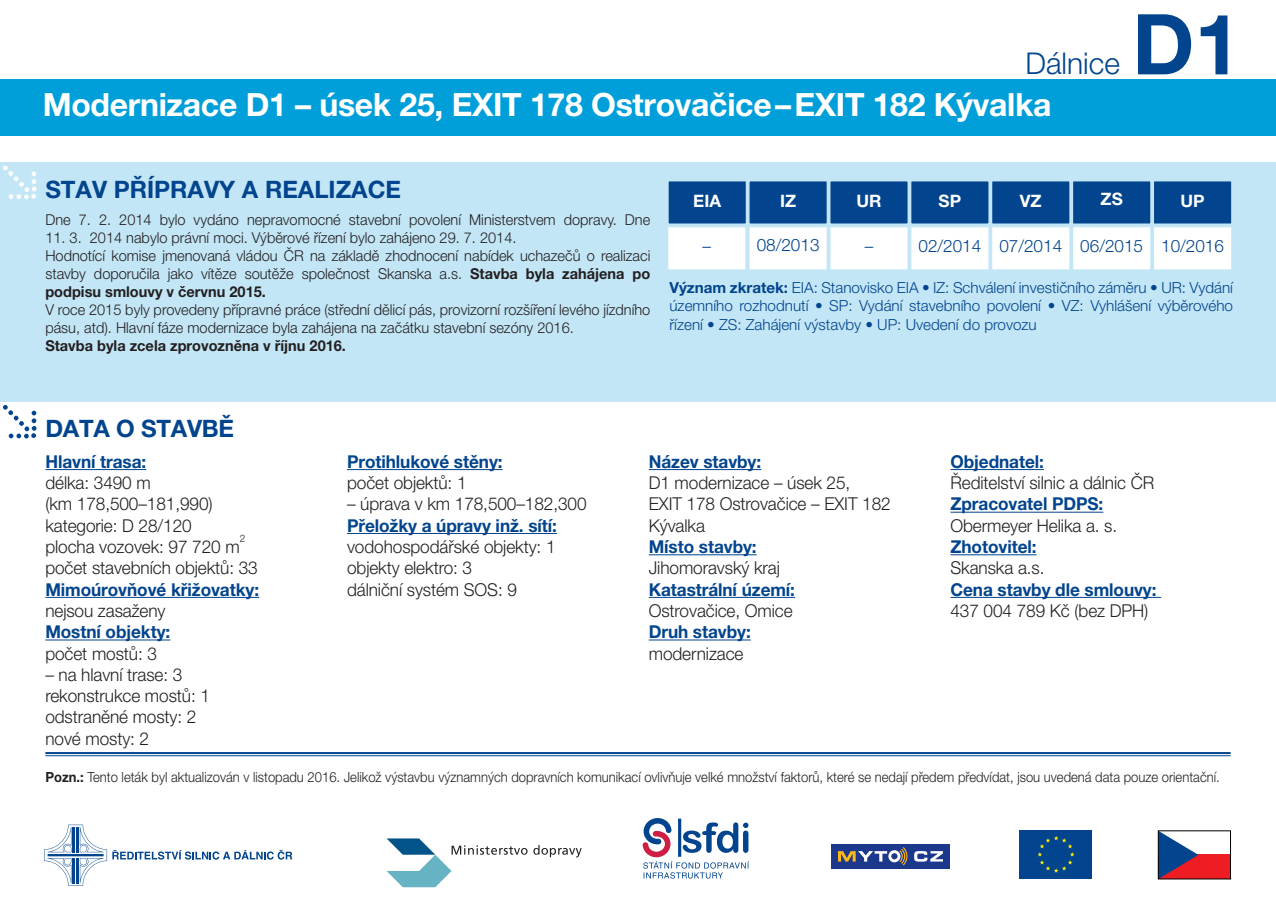
<style>
.page{position:relative;width:1276px;height:908px;background:#fff}
.page>*{position:absolute;margin:0;border:0;box-sizing:border-box;transform-origin:0 0}
.t1{font:700 84px "Helvetica Neue LT Pro";color:#02448d}
.t2{font:700 32px "Helvetica Neue LT Pro";letter-spacing:-.01em;color:#fff}
.t3{font:300 30px "Helvetica Neue LT Pro";color:#02448d}
.t4{font:700 24px "Helvetica Neue LT Pro";color:#02448d}
.t5{font:300 17.8px/21.2px "Helvetica Neue LT Pro";letter-spacing:-.005em;color:#231f20}
.t6{font:700 17.8px/21.2px "Helvetica Neue LT Pro";letter-spacing:-.005em;color:#02448d}
.t7{font:300 17.2px "Helvetica Neue LT Pro";color:#02448d}
.t8{font:700 17.2px "Helvetica Neue LT Pro";color:#fff}
.t9{font:300 15.2px/18.2px "Helvetica Neue LT Pro";color:#02448d;text-align:justify}
.t10{font:300 15px/18px "Helvetica Neue LT Pro";color:#231f20;text-align:justify}
.t11{font:700 15px "Helvetica Neue LT Pro";color:#231f20}
.t12{font:300 14px "Helvetica Neue LT Pro";color:#231f20;scale:.93 1}
.t13{font:300 10.2px "Helvetica Neue LT Pro";color:#231f20}
.s1{font-weight:700}
.s2{font-weight:700;color:#02448d}
.s3{font-weight:300;color:#231f20}
</style>
<div class="page">
<hr style="left:45px;top:469px;width:101px;height:1px;background:#02448d">
<hr style="left:45px;top:596px;width:214px;height:1px;background:#02448d">
<hr style="left:45px;top:639px;width:125px;height:1px;background:#02448d">
<hr style="left:347px;top:469px;width:155px;height:1px;background:#02448d">
<hr style="left:347px;top:533px;width:210px;height:1px;background:#02448d">
<hr style="left:649px;top:469px;width:112px;height:1px;background:#02448d">
<hr style="left:649px;top:554px;width:107px;height:1px;background:#02448d">
<hr style="left:649px;top:596px;width:146px;height:1px;background:#02448d">
<hr style="left:649px;top:639px;width:102px;height:1px;background:#02448d">
<hr style="left:950px;top:469px;width:94px;height:1px;background:#02448d">
<hr style="left:950px;top:511px;width:153px;height:1px;background:#02448d">
<hr style="left:950px;top:554px;width:86px;height:1px;background:#02448d">
<hr style="left:950px;top:596px;width:211px;height:1px;background:#02448d">
<div style="left:0;top:79px;width:1276px;height:57px;background:#009fda"></div>
<div style="left:0;top:162px;width:1276px;height:239px;background:#c3e6f6"></div>
<div style="left:1019px;top:830px;width:72px;height:48px;background:#02448d"></div>
<svg style="left:1037px;top:836px;width:37px;height:36px"></svg>
<div style="left:1158px;top:854px;width:72px;height:24px;background:#ee1d23"></div>
<svg style="left:1160px;top:832px;width:38px;height:44px"></svg>
<svg style="left:44px;top:824px;width:248px;height:61px"></svg>
<svg style="left:642px;top:818px;width:107px;height:60px"></svg>
<hr style="left:45px;top:751px;width:1185px;height:2px;background:#02448d">
<hr style="left:45px;top:755px;width:1185px;height:1px;background:#02448d">
<svg style="left:3px;top:165px;width:34px;height:34px"></svg>
<div style="left:1153px;top:180px;width:79px;height:44px;background:#02448d"></div>
<div style="left:1152px;top:179px;width:81px;height:46px;border:2px solid #c3e6f6"></div>
<div style="left:991px;top:180px;width:79px;height:44px;background:#02448d"></div>
<div style="left:990px;top:179px;width:81px;height:46px;border:2px solid #c3e6f6"></div>
<div style="left:829px;top:180px;width:79px;height:44px;background:#02448d"></div>
<div style="left:828px;top:179px;width:81px;height:46px;border:2px solid #c3e6f6"></div>
<div style="left:1072px;top:180px;width:79px;height:44px;background:#02448d"></div>
<div style="left:1071px;top:179px;width:81px;height:46px;border:2px solid #c3e6f6"></div>
<div style="left:910px;top:180px;width:79px;height:44px;background:#02448d"></div>
<div style="left:909px;top:179px;width:81px;height:46px;border:2px solid #c3e6f6"></div>
<div style="left:748px;top:180px;width:79px;height:44px;background:#02448d"></div>
<div style="left:747px;top:179px;width:81px;height:46px;border:2px solid #c3e6f6"></div>
<div style="left:668px;top:180px;width:78px;height:44px;background:#02448d"></div>
<div style="left:667px;top:179px;width:80px;height:46px;border:2px solid #c3e6f6"></div>
<div style="left:1153px;top:226px;width:79px;height:44px;background:#fff"></div>
<div style="left:1152px;top:225px;width:81px;height:46px;border:2px solid #c3e6f6"></div>
<div style="left:991px;top:226px;width:79px;height:44px;background:#fff"></div>
<div style="left:990px;top:225px;width:81px;height:46px;border:2px solid #c3e6f6"></div>
<div style="left:829px;top:226px;width:79px;height:44px;background:#fff"></div>
<div style="left:828px;top:225px;width:81px;height:46px;border:2px solid #c3e6f6"></div>
<div style="left:667px;top:226px;width:79px;height:44px;background:#fff"></div>
<div style="left:666px;top:225px;width:81px;height:46px;border:2px solid #c3e6f6"></div>
<div style="left:1072px;top:226px;width:79px;height:44px;background:#fff"></div>
<div style="left:1071px;top:225px;width:81px;height:46px;border:2px solid #c3e6f6"></div>
<div style="left:910px;top:226px;width:79px;height:44px;background:#fff"></div>
<div style="left:909px;top:225px;width:81px;height:46px;border:2px solid #c3e6f6"></div>
<div style="left:748px;top:226px;width:79px;height:44px;background:#fff"></div>
<div style="left:747px;top:225px;width:81px;height:46px;border:2px solid #c3e6f6"></div>
<svg style="left:3px;top:405px;width:34px;height:33px"></svg>
<svg style="left:386px;top:838px;width:141px;height:48px"></svg>
<svg style="left:533px;top:845px;width:49px;height:12px"></svg>
<div style="left:831px;top:843px;width:119px;height:24px;background:#1b388c"></div>
<svg style="left:838px;top:847px;width:69px;height:18px"></svg>
<svg style="left:914px;top:851px;width:29px;height:10px"></svg>
<p class="t3" style="left:1025px;top:45px;width:96px">Dálnice</p>
<p class="t2" style="left:43px;top:85px;width:1010px">Modernizace D1 – úsek 25, EXIT 178 Ostrovačice–EXIT 182 Kývalka</p>
<p class="t1" style="left:1132px;top:-8px;width:110px">D1</p>
<p class="t4" style="left:45px;top:175px;width:357px">STAV PŘÍPRAVY A REALIZACE</p>
<p class="t10" style="left:45px;top:210px;width:606px">Dne 7. 2. 2014 bylo vydáno nepravomocné stavební povolení Ministerstvem dopravy. Dne</p>
<p class="t10" style="left:45px;top:228px;width:472px">11. 3. 2014 nabylo právní moci. Výběrové řízení bylo zahájeno 29. 7. 2014.</p>
<p class="t10" style="left:45px;top:246px;width:606px">Hodnotící komise jmenovaná vládou ČR na základě zhodnocení nabídek uchazečů o realizaci stavby doporučila jako vítěze soutěže společnost Skanska a.s. <span class="s1">Stavba byla zahájena po podpisu smlouvy v červnu 2015.</span></p>
<p class="t10" style="left:45px;top:300px;width:606px">V roce 2015 byly provedeny přípravné práce (střední dělicí pás, provizorní rozšíření levého jízdního pásu, atd). Hlavní fáze modernizace byla zahájena na začátku stavební sezóny 2016.</p>
<p class="t11" style="left:45px;top:336px;width:302px">Stavba byla zcela zprovozněna v říjnu 2016.</p>
<p class="t8" style="left:693px;top:190px;width:29px">EIA</p>
<p class="t8" style="left:780px;top:190px;width:18px">IZ</p>
<p class="t8" style="left:856px;top:190px;width:27px">UR</p>
<p class="t8" style="left:938px;top:190px;width:24px">SP</p>
<p class="t8" style="left:1020px;top:190px;width:23px">VZ</p>
<p class="t8" style="left:1100px;top:188px;width:24px">ZS</p>
<p class="t8" style="left:1180px;top:190px;width:26px">UP</p>
<p class="t7" style="left:702px;top:235px;width:10px">–</p>
<p class="t7" style="left:756px;top:234px;width:64px">08/2013</p>
<p class="t7" style="left:864px;top:235px;width:10px">–</p>
<p class="t7" style="left:918px;top:235px;width:64px">02/2014</p>
<p class="t7" style="left:999px;top:235px;width:64px">07/2014</p>
<p class="t7" style="left:1080px;top:235px;width:64px">06/2015</p>
<p class="t7" style="left:1161px;top:235px;width:64px">10/2016</p>
<p class="t9" style="left:669px;top:278px;width:565px"><span class="s1">Význam zkratek:</span> EIA: Stanovisko EIA • IZ: Schválení investičního záměru • UR: Vydání územního rozhodnutí • SP: Vydání stavebního povolení • VZ: Vyhlášení výběrového řízení • ZS: Zahájení výstavby • UP: Uvedení do provozu</p>
<p class="t4" style="left:45px;top:413px;width:190px">DATA O STAVBĚ</p>
<p class="t6" style="left:45px;top:450px;width:102px">Hlavní trasa:</p>
<p class="t5" style="left:45px;top:471px;width:107px">délka: 3490 m</p>
<p class="t5" style="left:45px;top:493px;width:169px">(km 178,500–181,990)</p>
<p class="t5" style="left:45px;top:514px;width:148px">kategorie: D 28/120</p>
<p class="t5" style="left:45px;top:535px;width:196px">plocha vozovek: 97 720 m</p>
<p class="t13" style="left:240px;top:532px;width:7px">2</p>
<p class="t5" style="left:45px;top:556px;width:214px">počet stavebních objektů: 33</p>
<p class="t6" style="left:45px;top:578px;width:215px">Mimoúrovňové křižovatky:</p>
<p class="t5" style="left:45px;top:599px;width:122px">nejsou zasaženy</p>
<p class="t6" style="left:45px;top:620px;width:126px">Mostní objekty:</p>
<p class="t5" style="left:45px;top:642px;width:113px">počet mostů: 3</p>
<p class="t5" style="left:45px;top:663px;width:138px">– na hlavní trase: 3</p>
<p class="t5" style="left:45px;top:684px;width:166px">rekonstrukce mostů: 1</p>
<p class="t5" style="left:45px;top:705px;width:153px">odstraněné mosty: 2</p>
<p class="t5" style="left:45px;top:727px;width:105px">nové mosty: 2</p>
<p class="t6" style="left:347px;top:450px;width:157px">Protihlukové stěny:</p>
<p class="t5" style="left:347px;top:471px;width:121px">počet objektů: 1</p>
<p class="t5" style="left:347px;top:493px;width:241px">– úprava v km 178,500–182,300<br><span class="s2">Přeložky a úpravy inž. sítí:</span></p>
<p class="t5" style="left:347px;top:535px;width:210px">vodohospodářské objekty: 1</p>
<p class="t5" style="left:347px;top:556px;width:127px">objekty elektro: 3</p>
<p class="t5" style="left:347px;top:578px;width:171px">dálniční systém SOS: 9</p>
<p class="t5" style="left:649px;top:450px;width:203px"><span class="s2">Název stavby:<br></span>D1 modernizace – úsek 25,</p>
<p class="t5" style="left:649px;top:493px;width:243px">EXIT 178 Ostrovačice – EXIT 182<br>Kývalka</p>
<p class="t5" style="left:649px;top:535px;width:133px"><span class="s2">Místo stavby:<br></span>Jihomoravský kraj</p>
<p class="t6" style="left:649px;top:578px;width:148px">Katastrální území:<br><span class="s3">Ostrovačice, Omice</span></p>
<p class="t6" style="left:649px;top:620px;width:104px">Druh stavby: <span class="s3">modernizace</span></p>
<p class="t5" style="left:950px;top:450px;width:205px"><span class="s2">Objednatel:<br></span>Ředitelství silnic a dálnic ČR</p>
<p class="t5" style="left:950px;top:493px;width:168px"><span class="s2">Zpracovatel PDPS:<br></span>Obermeyer Helika a. s.</p>
<p class="t6" style="left:950px;top:535px;width:96px">Zhotovitel:<br><span class="s3">Skanska a.s.</span></p>
<p class="t6" style="left:950px;top:578px;width:208px">Cena stavby dle smlouvy:</p>
<p class="t5" style="left:950px;top:599px;width:199px">437 004 789 Kč (bez DPH)</p>
<p class="t12" style="left:45px;top:767px;width:1264px"><span class="s1">Pozn.:</span> Tento leták byl aktualizován v listopadu 2016. Jelikož výstavbu významných dopravních komunikací ovlivňuje velké množství faktorů, které se nedají předem předvídat, jsou uvedená data pouze orientační.</p>
</div>
